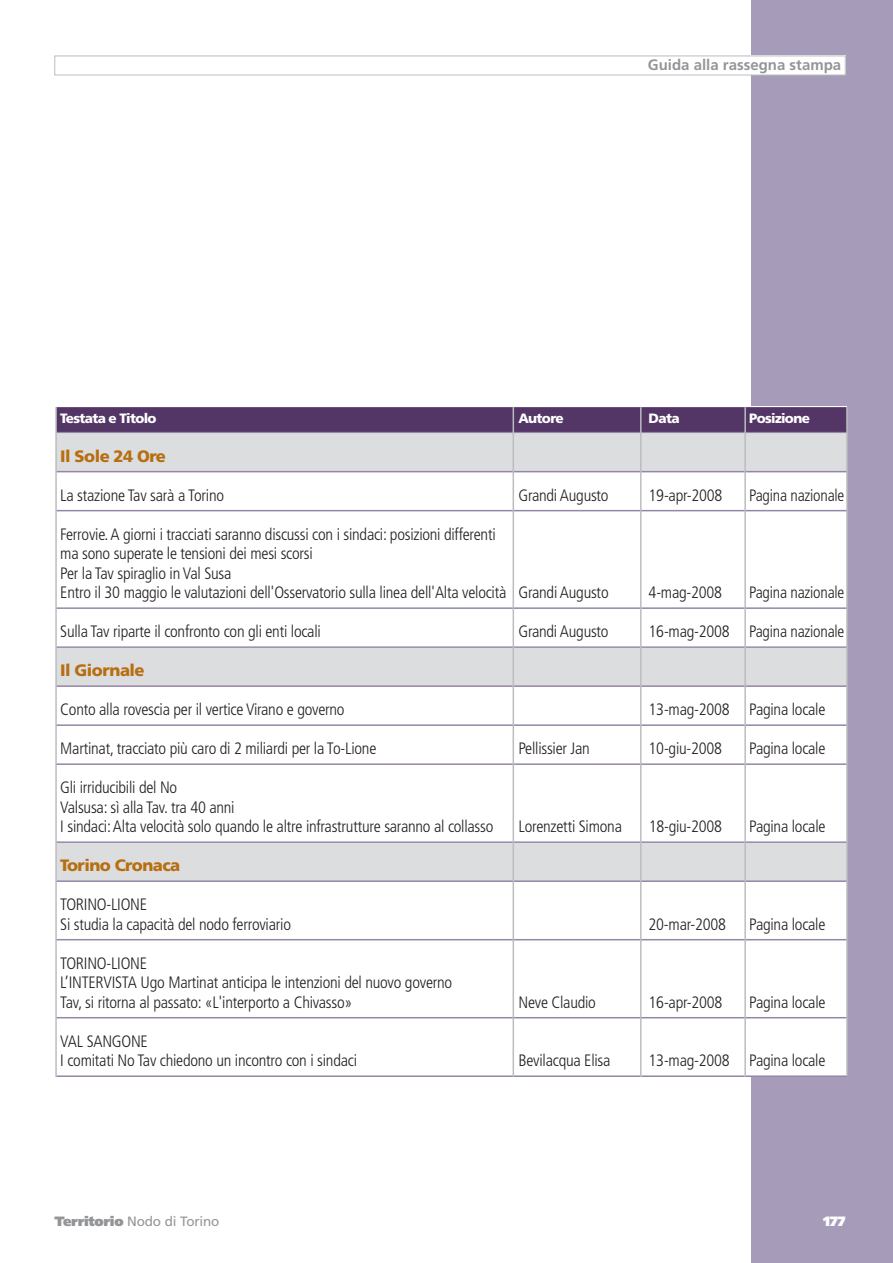
<style>
.page{position:relative;width:893px;height:1263px;background:#fff}
.page>*{position:absolute;margin:0;border:0;box-sizing:border-box;transform-origin:0 0}
.t1{font:300 condensed 16.5px/19.5px "Frutiger";letter-spacing:-.015em;color:#231f20}
.t2{font:900 16.5px "Frutiger";letter-spacing:-.03em;color:#b76e10}
.t3{font:700 15px "Frutiger";color:#939598}
.t4{font:900 13.5px "Frutiger";letter-spacing:-.05em;color:#fff}
.t5{font:13.5px "Frutiger";letter-spacing:-.015em;color:#939598}
.t6{font:900 13.5px "Frutiger";color:#fff}
.s1{font-weight:900}
</style>
<div class="page">
<div style="left:752px;top:0;width:141px;height:1263px;background:#a69cb9"></div>
<div style="left:55px;top:407px;width:792px;height:670px;background:#fff"></div>
<div style="left:55px;top:56px;width:790px;height:19px;background:#fff"></div>
<div style="left:55px;top:56px;width:790px;height:19px;border:1px solid #bbbdc0"></div>
<div style="left:56px;top:407px;width:791px;height:26px;background:#533666"></div>
<hr style="left:56px;top:432px;width:791px;height:1px;background:#9585a6">
<div style="left:56px;top:433px;width:791px;height:39px;background:#dcddde"></div>
<hr style="left:56px;top:471px;width:791px;height:1px;background:#9585a6">
<hr style="left:56px;top:510px;width:791px;height:1px;background:#9585a6">
<hr style="left:56px;top:607px;width:791px;height:2px;background:#9585a6">
<hr style="left:56px;top:646px;width:791px;height:2px;background:#9585a6">
<div style="left:56px;top:648px;width:791px;height:38px;background:#dcddde"></div>
<hr style="left:56px;top:685px;width:791px;height:2px;background:#9585a6">
<hr style="left:56px;top:724px;width:791px;height:2px;background:#9585a6">
<hr style="left:56px;top:763px;width:791px;height:2px;background:#9585a6">
<hr style="left:56px;top:841px;width:791px;height:2px;background:#9585a6">
<div style="left:56px;top:843px;width:791px;height:38px;background:#dcddde"></div>
<hr style="left:56px;top:880px;width:791px;height:2px;background:#9585a6">
<hr style="left:56px;top:939px;width:791px;height:1px;background:#9585a6">
<hr style="left:56px;top:1017px;width:791px;height:1px;background:#9585a6">
<hr style="left:56px;top:1075px;width:791px;height:2px;background:#9585a6">
<hr style="left:513px;top:407px;width:1px;height:670px;background:#bbbdc0">
<hr style="left:55px;top:407px;width:2px;height:670px;background:#bbbdc0">
<hr style="left:744px;top:407px;width:2px;height:670px;background:#bbbdc0">
<hr style="left:846px;top:407px;width:2px;height:669px;background:#bbbdc0">
<hr style="left:640px;top:407px;width:2px;height:670px;background:#bbbdc0">
<p class="t3" style="left:648px;top:59px;width:195px">Guida alla rassegna stampa</p>
<p class="t4" style="left:60px;top:413px;width:98px">Testata e Titolo</p>
<p class="t4" style="left:518px;top:413px;width:47px">Autore</p>
<p class="t4" style="left:649px;top:413px;width:33px">Data</p>
<p class="t4" style="left:749px;top:413px;width:62px">Posizione</p>
<p class="t2" style="left:60px;top:449px;width:107px">Il Sole 24 Ore</p>
<p class="t1" style="left:60px;top:486px;width:165px">La stazione Tav sarà a Torino</p>
<p class="t1" style="left:518px;top:486px;width:92px">Grandi Augusto</p>
<p class="t1" style="left:649px;top:486px;width:75px">19-apr-2008</p>
<p class="t1" style="left:749px;top:486px;width:97px">Pagina nazionale</p>
<p class="t1" style="left:60px;top:525px;width:550px">Ferrovie.A giorni i tracciati saranno discussi con i sindaci: posizioni differenti<br>ma sono superate le tensioni dei mesi scorsi<br>Per la Tav spiraglio in Val Susa<br>Entro il 30 maggio le valutazioni dell'Osservatorio sulla linea dell'Alta velocità Grandi Augusto</p>
<p class="t1" style="left:649px;top:584px;width:75px">4-mag-2008</p>
<p class="t1" style="left:749px;top:584px;width:97px">Pagina nazionale</p>
<p class="t1" style="left:60px;top:623px;width:262px">Sulla Tav riparte il confronto con gli enti locali</p>
<p class="t1" style="left:518px;top:623px;width:92px">Grandi Augusto</p>
<p class="t1" style="left:649px;top:623px;width:197px">16-mag-2008 Pagina nazionale</p>
<p class="t2" style="left:60px;top:664px;width:86px">Il Giornale</p>
<p class="t1" style="left:60px;top:701px;width:286px">Conto alla rovescia per il vertice Virano e governo</p>
<p class="t1" style="left:649px;top:701px;width:178px">13-mag-2008 Pagina locale</p>
<p class="t1" style="left:60px;top:740px;width:318px">Martinat, tracciato più caro di 2 miliardi per la To-Lione</p>
<p class="t1" style="left:518px;top:740px;width:73px">Pellissier Jan</p>
<p class="t1" style="left:649px;top:740px;width:75px">10-giu-2008</p>
<p class="t1" style="left:749px;top:740px;width:78px">Pagina locale</p>
<p class="t1" style="left:60px;top:779px;width:435px">Gli irriducibili del No<br>Valsusa: sì alla Tav. tra 40 anni<br>I sindaci:Alta velocità solo quando le altre infrastrutture saranno al collasso</p>
<p class="t1" style="left:518px;top:818px;width:105px">Lorenzetti Simona</p>
<p class="t1" style="left:649px;top:818px;width:75px">18-giu-2008</p>
<p class="t1" style="left:749px;top:818px;width:78px">Pagina locale</p>
<p class="t2" style="left:60px;top:859px;width:121px">Torino Cronaca</p>
<p class="t1" style="left:60px;top:896px;width:232px">TORINO-LIONE<br>Si studia la capacità del nodo ferroviario</p>
<p class="t1" style="left:60px;top:954px;width:393px">TORINO-LIONE<br>L’INTERVISTA Ugo Martinat anticipa le intenzioni del nuovo governo<br>Tav, si ritorna al passato: «L'interporto a Chivasso»</p>
<p class="t1" style="left:60px;top:1032px;width:298px">VAL SANGONE<br>I comitati No Tav chiedono un incontro con i sindaci</p>
<p class="t5" style="left:55px;top:1216px;width:166px"><span class="s1">Territorio</span> Nodo di Torino</p>
<p class="t1" style="left:649px;top:915px;width:79px">20-mar-2008</p>
<p class="t1" style="left:749px;top:915px;width:78px">Pagina locale</p>
<p class="t1" style="left:518px;top:993px;width:79px">Neve Claudio</p>
<p class="t1" style="left:649px;top:993px;width:75px">16-apr-2008</p>
<p class="t1" style="left:749px;top:993px;width:78px">Pagina locale</p>
<p class="t1" style="left:518px;top:1052px;width:94px">Bevilacqua Elisa</p>
<p class="t1" style="left:649px;top:1052px;width:178px">13-mag-2008 Pagina locale</p>
<p class="t6" style="left:823px;top:1216px;width:24px">177</p>
</div>
